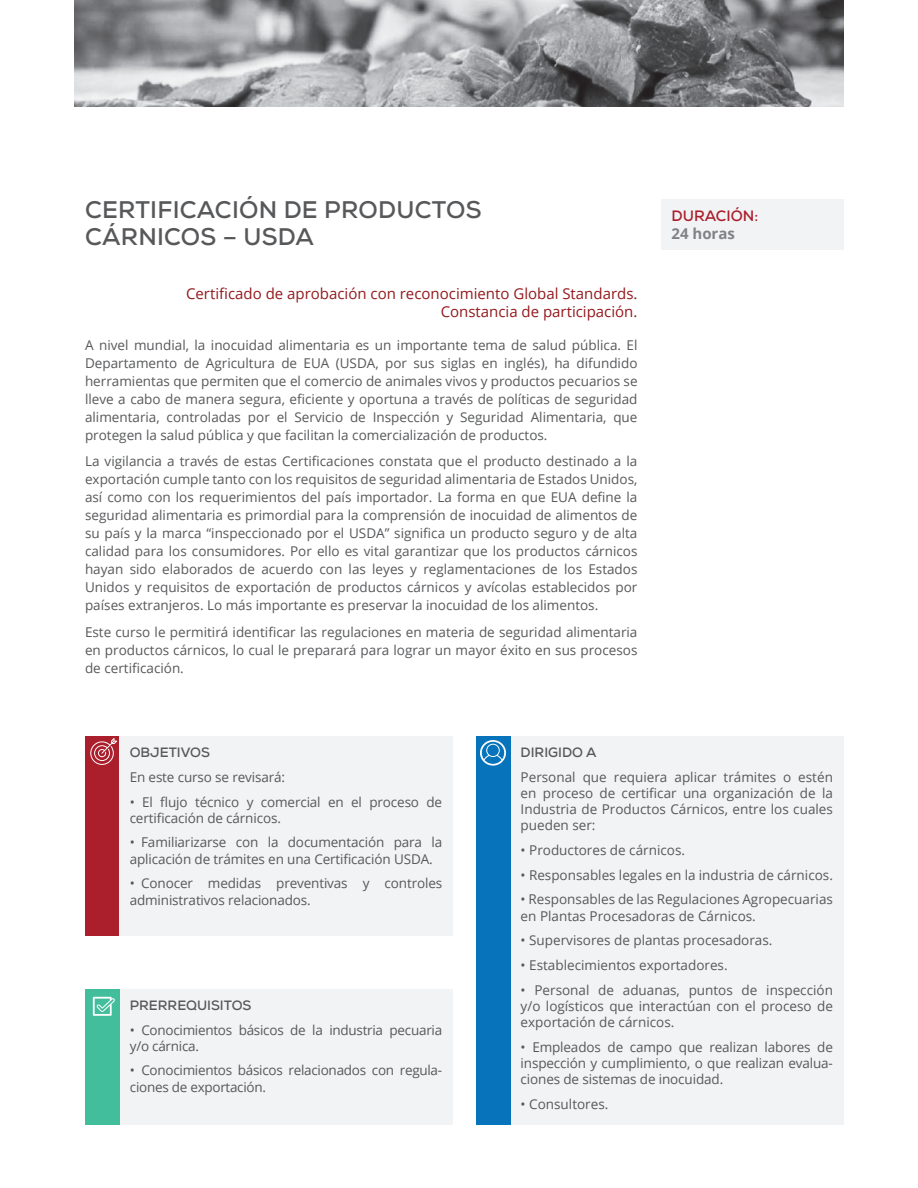
<style>
.page{position:relative;width:918px;height:1188px;background:#fff}
.page>*{position:absolute;margin:0;border:0;box-sizing:border-box;transform-origin:0 0}
.t1{font:700 24px "Nexa";letter-spacing:.01em;color:#57585a}
.t2{font:15px/18px "Open Sans";color:#93191d;text-align:right}
.Secciones{font:700 15px "Nexa";color:#ab1e2c}
.Secciones-2{font:700 15px "Open Sans";color:#808285}
.t3{font:13.5px/18px "Open Sans";color:#57585a;text-align:justify}
.t4{font:13.5px/16.2px "Open Sans";letter-spacing:-.02em;color:#57585a}
.t5{font:700 13.5px "Nexa";color:#57585a}
</style>
<div class="page">
<div style="left:661px;top:199px;width:183px;height:51px;background:#f2f3f4"></div>
<img style="left:74px;top:0;width:770px;height:106px">
<div style="left:85px;top:736px;width:34px;height:199px;background:#ab1e2c"></div>
<div style="left:119px;top:736px;width:334px;height:199px;background:#f2f3f4"></div>
<svg style="left:90px;top:738px;width:27px;height:27px"></svg>
<div style="left:510px;top:736px;width:334px;height:388px;background:#f2f3f4"></div>
<div style="left:119px;top:989px;width:334px;height:135px;background:#f2f3f4"></div>
<div style="left:476px;top:736px;width:34px;height:388px;background:#0773bb"></div>
<div style="left:85px;top:989px;width:34px;height:135px;background:#43be9d"></div>
<svg style="left:480px;top:740px;width:26px;height:26px"></svg>
<svg style="left:93px;top:997px;width:22px;height:19px"></svg>
<p class="t1" style="left:85px;top:194px;width:398px">CERTIFICACIÓN DE PRODUCTOS</p>
<p class="t1" style="left:85px;top:221px;width:230px">CÁRNICOS – USDA</p>
<p class="t2" style="left:186px;top:284px;width:453px">Certificado de aprobación con reconocimiento Global Standards.<br>Constancia de participación.</p>
<p class="t3" style="left:85px;top:335px;width:554px">A nivel mundial, la inocuidad alimentaria es un importante tema de salud pública. El Departamento de Agricultura de EUA (USDA, por sus siglas en inglés), ha difundido herramientas que permiten que el comercio de animales vivos y productos pecuarios se lleve a cabo de manera segura, eficiente y oportuna a través de políticas de seguridad alimentaria, controladas por el Servicio de Inspección y Seguridad Alimentaria, que protegen la salud pública y que facilitan la comercialización de productos.</p>
<p class="t3" style="left:85px;top:452px;width:554px">La vigilancia a través de estas Certificaciones constata que el producto destinado a la exportación cumple tanto con los requisitos de seguridad alimentaria de Estados Unidos, así como con los requerimientos del país importador. La forma en que EUA define la seguridad alimentaria es primordial para la comprensión de inocuidad de alimentos de su país y la marca “inspeccionado por el USDA” significa un producto seguro y de alta calidad para los consumidores. Por ello es vital garantizar que los productos cárnicos hayan sido elaborados de acuerdo con las leyes y reglamentaciones de los Estados Unidos y requisitos de exportación de productos cárnicos y avícolas establecidos por países extranjeros. Lo más importante es preservar la inocuidad de los alimentos.</p>
<p class="t3" style="left:85px;top:622px;width:554px">Este curso le permitirá identificar las regulaciones en materia de seguridad alimentaria en productos cárnicos, lo cual le preparará para lograr un mayor éxito en sus procesos de certificación.</p>
<p class="Secciones" style="left:671px;top:207px;width:88px">DURACIÓN:</p>
<p class="Secciones-2" style="left:671px;top:223px;width:65px">24 horas</p>
<p class="t5" style="left:130px;top:744px;width:82px">OBJETIVOS</p>
<p class="t3" style="left:130px;top:768px;width:157px">En este curso se revisará:</p>
<p class="t3" style="left:130px;top:793px;width:314px;line-height:16.2px">• El flujo técnico y comercial en el proceso de certificación de cárnicos.</p>
<p class="t3" style="left:130px;top:834px;width:314px;line-height:16.2px">• Familiarizarse con la documentación para la aplicación de trámites en una Certificación USDA.</p>
<p class="t3" style="left:130px;top:875px;width:314px;line-height:16.2px">• Conocer medidas preventivas y controles administrativos relacionados.</p>
<p class="t5" style="left:130px;top:997px;width:123px">PRERREQUISITOS</p>
<p class="t4" style="left:130px;top:1021px;width:314px">• Conocimientos básicos de la industria pecuaria y/o cárnica.</p>
<p class="t4" style="left:130px;top:1062px;width:314px">• Conocimientos básicos relacionados con regula&shy;ciones de exportación.</p>
<p class="t5" style="left:521px;top:744px;width:77px">DIRIGIDO A</p>
<p class="t3" style="left:521px;top:768px;width:314px;line-height:16.2px">Personal que requiera aplicar trámites o estén en proceso de certificar una organización de la Industria de Productos Cárnicos, entre los cuales pueden ser:</p>
<p class="t3" style="left:521px;top:841px;width:166px">• Productores de cárnicos.</p>
<p class="t3" style="left:521px;top:866px;width:314px">• Responsables legales en la industria de cárnicos.</p>
<p class="t3" style="left:521px;top:891px;width:314px;line-height:16.2px">• Responsables de las Regulaciones Agropecuarias en Plantas Procesadoras de Cárnicos.</p>
<p class="t3" style="left:521px;top:931px;width:253px">• Supervisores de plantas procesadoras.</p>
<p class="t3" style="left:521px;top:956px;width:209px">• Establecimientos exportadores.</p>
<p class="t3" style="left:521px;top:981px;width:314px;line-height:16.2px">• Personal de aduanas, puntos de inspección y/o logísticos que interactúan con el proceso de exportación de cárnicos.</p>
<p class="t3" style="left:521px;top:1039px;width:314px;line-height:16.2px">• Empleados de campo que realizan labores de inspección y cumplimiento, o que realizan evalua&shy;ciones de sistemas de inocuidad.</p>
<p class="t3" style="left:521px;top:1095px;width:89px">• Consultores.</p>
</div>
